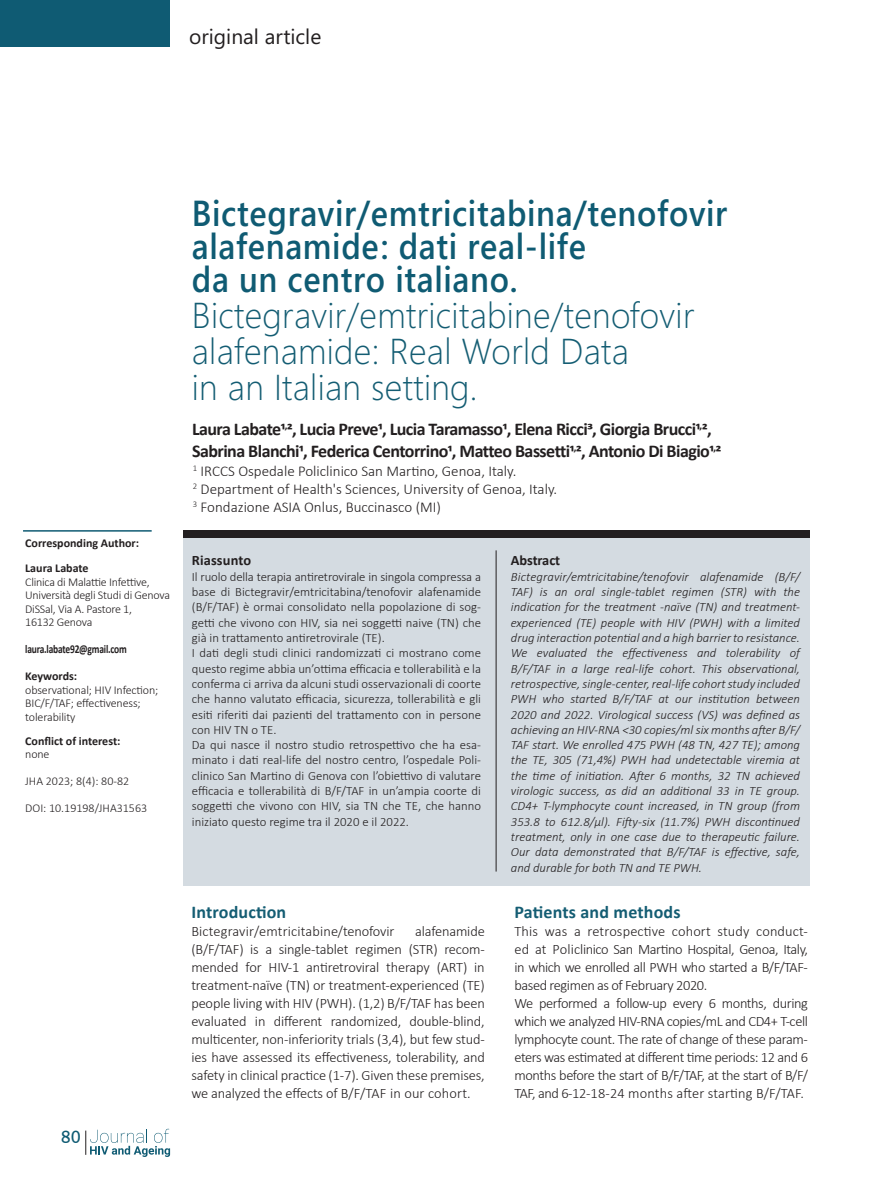
<style>
.page{position:relative;width:893px;height:1191px;background:#fff}
.page>*{position:absolute;margin:0;border:0;box-sizing:border-box;transform-origin:0 0}
.t1{font:600 36px "Segoe WP";letter-spacing:.02em;color:#0f5b73;scale:.9 1}
.t2{font:300 36px "Segoe WP";letter-spacing:.01em;color:#145d73;scale:.96 1}
.t3{font:21px "Segoe WP";color:#231f20}
.t4{font:700 18px "Calibri";letter-spacing:-.03em;color:#231f20}
.t5{font:700 18px "Calibri";letter-spacing:.01em;color:#145d73}
.t6{font:18px "Ubuntu";color:#0f5b73}
.t7{font:300 15px "Calibri";color:#231f20}
.t8{font:300 14.4px/18px "Calibri";letter-spacing:-.01em;color:#231f20;text-align:justify}
.t9{font:300 14.4px "Calibri";letter-spacing:.01em;color:#231f20}
.t10{font:700 14.4px "Calibri";color:#231f20}
.t11{font:italic 300 12.75px/15.3px "Calibri";color:#231f20;text-align:justify}
.t12{font:300 12.75px/15.3px "Calibri";color:#231f20;text-align:justify}
.t13{font:300 12px/13.5px "Calibri";letter-spacing:-.02em;color:#231f20}
.t14{font:700 12px "Calibri";color:#231f20}
.t15{font:300 12px "Calibri";color:#231f20}
.t16{font:700 12px "Calibri";letter-spacing:-.02em;color:#231f20;scale:.79 1}
</style>
<div class="page">
<div style="left:0;top:0;width:170px;height:47px;background:#0f5b73"></div>
<svg style="left:85px;top:1128px;width:85px;height:29px"></svg>
<hr style="left:23px;top:530px;width:129px;height:1px;background:#0f5b73">
<div style="left:183px;top:531px;width:626px;height:355px;background:#d4dbe1"></div>
<hr style="left:496px;top:550px;width:1px;height:321px;background:#231f20">
<div style="left:183px;top:530px;width:626px;height:8px;background:#231f20"></div>
<p class="t3" style="left:189px;top:22px;width:134px">original article</p>
<p class="t14" style="left:25px;top:534px;width:115px">Corresponding Author:</p>
<p class="t14" style="left:25px;top:560px;width:65px">Laura Labate</p>
<p class="t13" style="left:25px;top:575px;width:146px">Clinica di Malattie Infettive,<br>Università degli Studi di Genova<br>DiSSal, Via A. Pastore 1,</p>
<p class="t13" style="left:25px;top:615px;width:69px">16132 Genova</p>
<p class="t16" style="left:25px;top:641px;width:130px">laura.labate92@gmail.com</p>
<p class="t14" style="left:25px;top:668px;width:53px">Keywords:</p>
<p class="t13" style="left:25px;top:683px;width:135px">observational; HIV Infection;<br>BIC/F/TAF; effectiveness; tolerability</p>
<p class="t14" style="left:25px;top:732px;width:97px">Conflict of interest:</p>
<p class="t13" style="left:25px;top:747px;width:26px">none</p>
<p class="t15" style="left:25px;top:774px;width:106px">JHA 2023; 8(4): 80-82</p>
<p class="t15" style="left:25px;top:801px;width:123px">DOI: 10.19198/JHA31563</p>
<h3 class="t6" style="left:61px;top:1125px;width:22px">32</h3>
<p class="t6" style="left:61px;top:1125px;width:22px">80</p>
<p class="t1" style="left:192px;top:189px;width:596px">Bictegravir/emtricitabina/tenofovir</p>
<p class="t1" style="left:192px;top:222px;width:439px">alafenamide: dati real-life</p>
<p class="t1" style="left:192px;top:255px;width:363px">da un centro italiano.</p>
<p class="t2" style="left:192px;top:291px;width:525px">Bictegravir/emtricitabine/tenofovir</p>
<p class="t2" style="left:192px;top:327px;width:457px">alafenamide: Real World Data</p>
<p class="t2" style="left:192px;top:363px;width:299px">in an Italian setting.</p>
<p class="t4" style="left:192px;top:416px;width:521px">Laura Labate1<sup>,</sup>2, Lucia Preve1, Lucia Taramasso1, Elena Ricci3, Giorgia Brucci1<sup>,</sup>2,</p>
<p class="t4" style="left:192px;top:438px;width:531px">Sabrina Blanchi1, Federica Centorrino1, Matteo Bassetti1<sup>,</sup>2, Antonio Di Biagio1<sup>,</sup>2</p>
<p class="t7" style="left:193px;top:462px;width:325px"><sup>1</sup> IRCCS Ospedale Policlinico San Martino, Genoa, Italy.</p>
<p class="t7" style="left:193px;top:480px;width:366px"><sup>2</sup> Department of Health's Sciences, University of Genoa, Italy.</p>
<p class="t7" style="left:193px;top:498px;width:250px"><sup>3</sup> Fondazione ASIA Onlus, Buccinasco (MI)</p>
<p class="t10" style="left:192px;top:550px;width:61px">Riassunto</p>
<p class="t12" style="left:192px;top:569px;width:291px">Il ruolo della terapia antiretrovirale in singola compressa a base di Bictegravir/emtricitabina/tenofovir alafenamide (B/F/TAF) è ormai consolidato nella popolazione di sog&shy;getti che vivono con HIV, sia nei soggetti naive (TN) che già in trattamento antiretrovirale (TE).</p>
<p class="t12" style="left:192px;top:645px;width:291px">I dati degli studi clinici randomizzati ci mostrano come questo regime abbia un’ottima efficacia e tollerabilità e la conferma ci arriva da alcuni studi osservazionali di coorte che hanno valutato efficacia, sicurezza, tollerabilità e gli esiti riferiti dai pazienti del trattamento con in persone con HIV TN o TE.</p>
<p class="t12" style="left:192px;top:737px;width:291px">Da qui nasce il nostro studio retrospettivo che ha esa&shy;minato i dati real-life del nostro centro, l’ospedale Poli&shy;clinico San Martino di Genova con l’obiettivo di valutare efficacia e tollerabilità di B/F/TAF in un’ampia coorte di soggetti che vivono con HIV, sia TN che TE, che hanno iniziato questo regime tra il 2020 e il 2022.</p>
<p class="t5" style="left:191px;top:899px;width:96px">Introduction</p>
<p class="t9" style="left:191px;top:922px;width:205px">Bictegravir/emtricitabine/tenofovir</p>
<p class="t8" style="left:191px;top:922px;width:295px;text-indent:224px">alafenamide (B/F/TAF) is a single-tablet regimen (STR) recom&shy;mended for HIV-1 antiretroviral therapy (ART) in treatment-naïve (TN) or treatment-experienced (TE) people living with HIV (PWH). (1,2) B/F/TAF has been evaluated in different randomized, double-blind, multicenter, non-inferiority trials (3,4), but few stud&shy;ies have assessed its effectiveness, tolerability, and safety in clinical practice (1-7). Given these premises, we analyzed the effects of B/F/TAF in our cohort.</p>
<p class="t10" style="left:511px;top:550px;width:51px">Abstract</p>
<p class="t11" style="left:511px;top:569px;width:291px">Bictegravir/emtricitabine/tenofovir alafenamide (B/F/ TAF) is an oral single-tablet regimen (STR) with the indication for the treatment ‐naïve (TN) and treatment‐ experienced (TE) people with HIV (PWH) with a limited drug interaction potential and a high barrier to resistance.<br>We evaluated the effectiveness and tolerability of B/F/TAF in a large real-life cohort. This observational, retrospective, single-center, real-life cohort study included PWH who started B/F/TAF at our institution between 2020 and 2022. Virological success (VS) was defined as achieving an HIV-RNA &lt;30 copies/ml six months after B/F/ TAF start. We enrolled 475 PWH (48 TN, 427 TE); among the TE, 305 (71,4%) PWH had undetectable viremia at the time of initiation. After 6 months, 32 TN achieved virologic success, as did an additional 33 in TE group.<br>CD4+ T-lymphocyte count increased, in TN group (from 353.8 to 612.8/µl). Fifty-six (11.7%) PWH discontinued treatment, only in one case due to therapeutic failure.<br>Our data demonstrated that B/F/TAF is effective, safe, and durable for both TN and TE PWH.</p>
<p class="t5" style="left:514px;top:899px;width:168px">Patients and methods</p>
<p class="t8" style="left:514px;top:922px;width:295px">This was a retrospective cohort study conduct&shy;ed at Policlinico San Martino Hospital, Genoa, Italy, in which we enrolled all PWH who started a B/F/TAF&shy;based regimen as of February 2020.</p>
<p class="t8" style="left:514px;top:994px;width:295px">We performed a follow-up every 6 months, during which we analyzed HIV-RNA copies/mL and CD4+ T-cell lymphocyte count. The rate of change of these param&shy;eters was estimated at different time periods: 12 and 6 months before the start of B/F/TAF, at the start of B/F/ TAF, and 6-12-18-24 months after starting B/F/TAF.</p>
</div>
